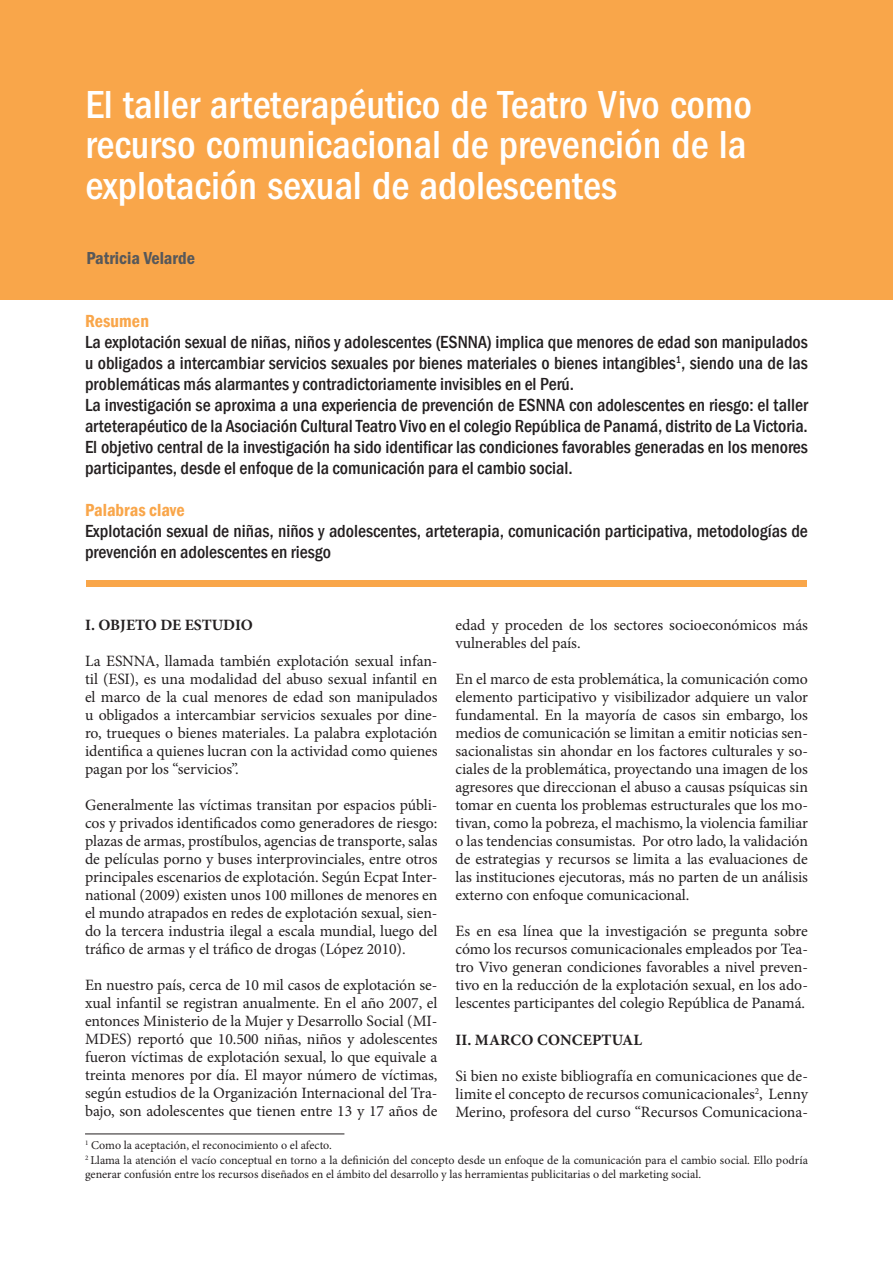
<style>
.page{position:relative;width:893px;height:1263px;background:#fff}
.page>*{position:absolute;margin:0;border:0;box-sizing:border-box;transform-origin:0 0}
.t1{font:500 condensed 40.5px/40.5px "Franklin Gothic";color:#fff}
.t2{font:500 condensed 18px/21px "Franklin Gothic";color:#231f20;text-align:justify}
.t3{font:600 condensed 18px "Franklin Gothic";color:#f9a64a}
.t4{font:600 condensed 18px "Franklin Gothic";color:#57585a}
.t5{font:15.75px/18px "Minion Pro";letter-spacing:-.005em;color:#231f20;text-align:justify}
.t6{font:700 15.75px "Minion Pro";color:#231f20}
.t7{font:12px/14.4px "Minion Pro";color:#231f20}
</style>
<div class="page">
<div style="left:0;top:0;width:893px;height:299px;background:#f9a64a"></div>
<div style="left:86px;top:580px;width:721px;height:7px;background:#f9a64a"></div>
<hr style="left:85px;top:1133px;width:259px;height:1px;background:#231f20">
<p class="t1" style="left:85px;top:84px;width:668px">El taller arteterapéutico de Teatro Vivo como recurso comunicacional de prevención de la explotación sexual de adolescentes</p>
<p class="t4" style="left:87px;top:247px;width:110px">Patricia Velarde</p>
<p class="t3" style="left:85px;top:309px;width:65px">Resumen</p>
<p class="t2" style="left:85px;top:332px;width:724px">La explotación sexual de niñas, niños y adolescentes (ESNNA) implica que menores de edad son manipulados u obligados a intercambiar servicios sexuales por bienes materiales o bienes intangibles<sup>1</sup>, siendo una de las problemáticas más alarmantes y contradictoriamente invisibles en el Perú.</p>
<p class="t2" style="left:85px;top:395px;width:724px">La investigación se aproxima a una experiencia de prevención de ESNNA con adolescentes en riesgo: el taller arteterapéutico de la Asociación Cultural Teatro Vivo en el colegio República de Panamá, distrito de La Victoria.<br>El objetivo central de la investigación ha sido identificar las condiciones favorables generadas en los menores participantes, desde el enfoque de la comunicación para el cambio social.</p>
<p class="t3" style="left:85px;top:498px;width:101px">Palabras clave</p>
<p class="t2" style="left:85px;top:521px;width:724px">Explotación sexual de niñas, niños y adolescentes, arteterapia, comunicación participativa, metodologías de prevención en adolescentes en riesgo</p>
<p class="t6" style="left:85px;top:614px;width:169px">I. OBJETO DE ESTUDIO</p>
<p class="t5" style="left:85px;top:652px;width:354px">La ESNNA, llamada también explotación sexual infan&shy;til (ESI), es una modalidad del abuso sexual infantil en el marco de la cual menores de edad son manipulados u obligados a intercambiar servicios sexuales por dine&shy;ro, trueques o bienes materiales. La palabra explotación identifica a quienes lucran con la actividad como quienes pagan por los “servicios”.</p>
<p class="t5" style="left:85px;top:796px;width:354px">Generalmente las víctimas transitan por espacios públi&shy;cos y privados identificados como generadores de riesgo: plazas de armas, prostíbulos, agencias de transporte, salas de películas porno y buses interprovinciales, entre otros principales escenarios de explotación. Según Ecpat Inter&shy;national (2009) existen unos 100 millones de menores en el mundo atrapados en redes de explotación sexual, sien&shy;do la tercera industria ilegal a escala mundial, luego del tráfico de armas y el tráfico de drogas (López 2010).</p>
<p class="t5" style="left:85px;top:976px;width:354px">En nuestro país, cerca de 10 mil casos de explotación se&shy;xual infantil se registran anualmente. En el año 2007, el entonces Ministerio de la Mujer y Desarrollo Social (MI-MDES) reportó que 10.500 niñas, niños y adolescentes fueron víctimas de explotación sexual, lo que equivale a treinta menores por día. El mayor número de víctimas, según estudios de la Organización Internacional del Tra&shy;bajo, son adolescentes que tienen entre 13 y 17 años de</p>
<p class="t5" style="left:455px;top:616px;width:354px">edad y proceden de los sectores socioeconómicos más vulnerables del país.</p>
<p class="t5" style="left:455px;top:670px;width:354px">En el marco de esta problemática, la comunicación como elemento participativo y visibilizador adquiere un valor fundamental. En la mayoría de casos sin embargo, los medios de comunicación se limitan a emitir noticias sen&shy;sacionalistas sin ahondar en los factores culturales y so&shy;ciales de la problemática, proyectando una imagen de los agresores que direccionan el abuso a causas psíquicas sin tomar en cuenta los problemas estructurales que los mo&shy;tivan, como la pobreza, el machismo, la violencia familiar o las tendencias consumistas. Por otro lado, la validación de estrategias y recursos se limita a las evaluaciones de las instituciones ejecutoras, más no parten de un análisis externo con enfoque comunicacional.</p>
<p class="t5" style="left:455px;top:922px;width:354px">Es en esa línea que la investigación se pregunta sobre cómo los recursos comunicacionales empleados por Tea&shy;tro Vivo generan condiciones favorables a nivel preven&shy;tivo en la reducción de la explotación sexual, en los ado&shy;lescentes participantes del colegio República de Panamá.</p>
<p class="t6" style="left:455px;top:1029px;width:188px">II. MARCO CONCEPTUAL</p>
<p class="t5" style="left:455px;top:1067px;width:354px">Si bien no existe bibliografía en comunicaciones que de&shy;limite el concepto de recursos comunicacionales<sup>2</sup>, Lenny Merino, profesora del curso “Recursos Comunicaciona-</p>
<p class="t7" style="left:85px;top:1138px;width:248px"><sup>1</sup> Como la aceptación, el reconocimiento o el afecto.</p>
<p class="t7" style="left:85px;top:1153px;width:724px"><sup>2</sup> Llama la atención el vacío conceptual en torno a la definición del concepto desde un enfoque de la comunicación para el cambio social. Ello podría generar confusión entre los recursos diseñados en el ámbito del desarrollo y las herramientas publicitarias o del marketing social.</p>
</div>
